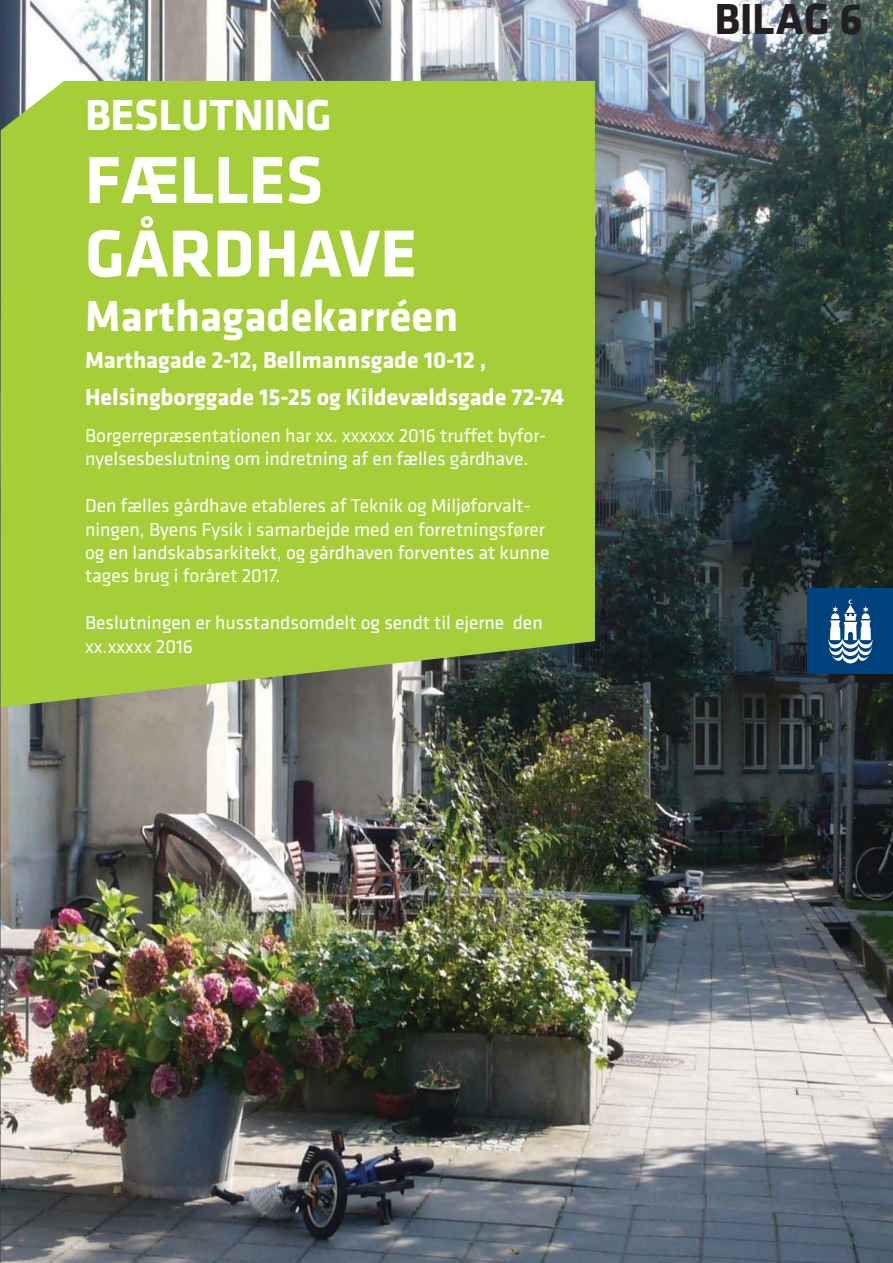
<style>
.page{position:relative;width:893px;height:1263px;background:#fff}
.page>*{position:absolute;margin:0;border:0;box-sizing:border-box;transform-origin:0 0}
.t1{font:700 69px/73.5px "Klavika";color:#fff}
.t2{font:700 45px "Klavika";color:#fff}
.t3{font:700 45px "Klavika";letter-spacing:-.005em;color:#231f20}
.t4{font:700 24px/37.3px "Klavika";color:#fff}
.t5{font:19.5px/23.4px "Klavika";color:#fff}
</style>
<div class="page">
<img style="left:0;top:0;width:893px;height:1263px">
<div style="left:0;top:81px;width:595px;height:626px;background:#a6ce39"></div>
<div style="left:808px;top:589px;width:85px;height:85px;background:#00427e"></div>
<svg style="left:828px;top:600px;width:44px;height:63px"></svg>
<h2 class="t2" style="left:85px;top:90px;width:248px">BESLUTNING</h2>
<h1 class="t1" style="left:85px;top:144px;width:333px">FÆLLES<br>GÅRDHAVE</h1>
<h2 class="t2" style="left:85px;top:291px;width:375px">Marthagadekarréen</h2>
<p class="t4" style="left:85px;top:341px;width:481px">Marthagade 2-12, Bellmannsgade 10-12 ,<br>Helsingborggade 15-25 og Kildevældsgade 72-74</p>
<p class="t5" style="left:85px;top:425px;width:463px">Borgerrepræsentationen har xx. xxxxxx 2016 truffet byfor&shy;nyelsesbeslutning om indretning af en fælles gårdhave.</p>
<p class="t5" style="left:85px;top:495px;width:466px">Den fælles gårdhave etableres af Teknik og Miljøforvalt&shy;ningen, Byens Fysik i samarbejde med en forretningsfører og en landskabsarkitekt, og gårdhaven forventes at kunne tages brug i foråret 2017.</p>
<p class="t5" style="left:85px;top:612px;width:459px">Beslutningen er husstandsomdelt og sendt til ejerne den xx.xxxxx 2016</p>
<h2 class="t3" style="left:714px;top:-6px;width:150px">BILAG 6</h2>
</div>
